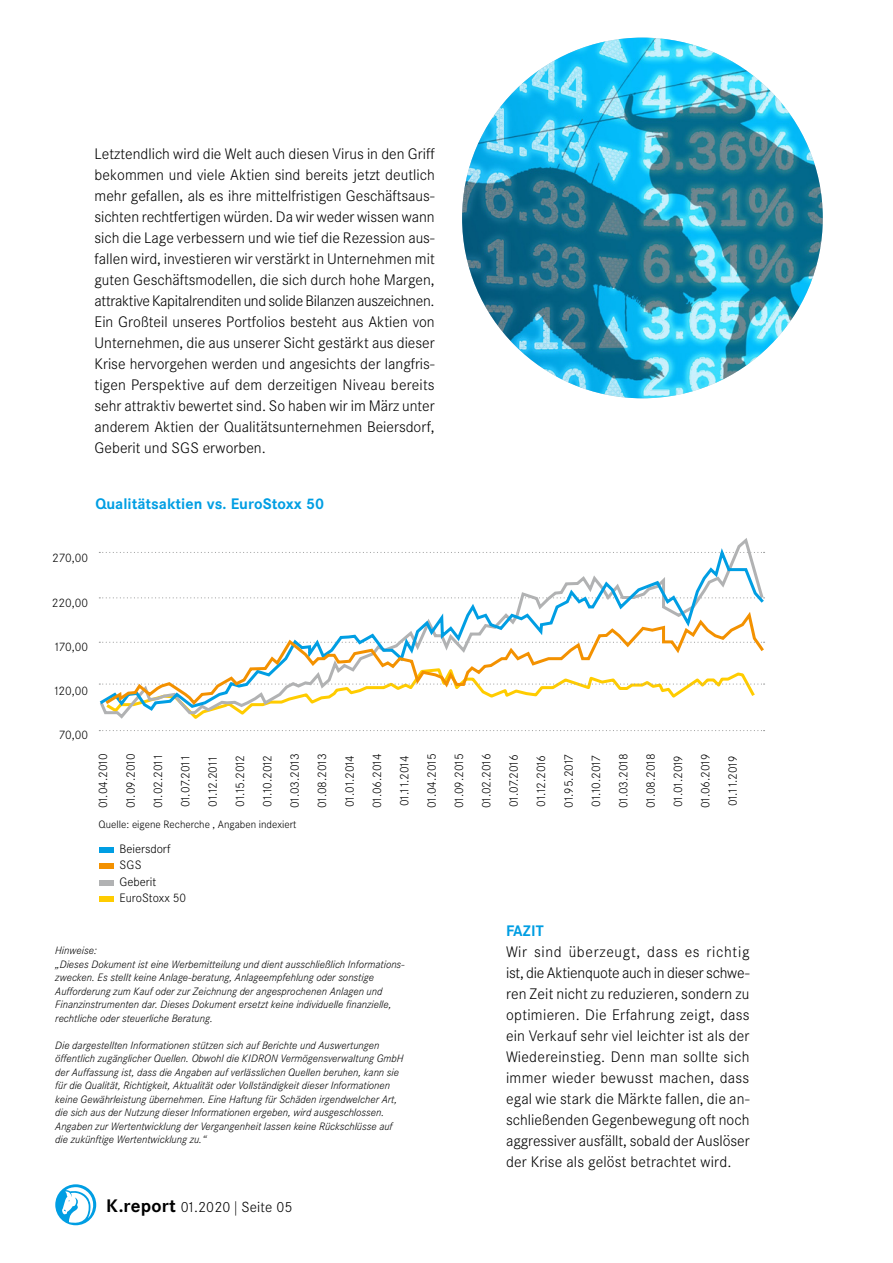
<style>
.page{position:relative;width:893px;height:1263px;background:#fff}
.page>*{position:absolute;margin:0;border:0;box-sizing:border-box;transform-origin:0 0}
.t1{font:300 15px/21px "Corporate SBQ";color:#000;text-align:justify}
.t2{font:700 15px "Corporate SBQ";color:#009ee3}
.t3{font:300 14.4px "Corporate SBQ";letter-spacing:.01em;color:#000}
.t4{font:300 12px "Corporate SBQ";letter-spacing:-.095em;color:#000}
.t5{font:300 12px/16.5px "Corporate SBQ";color:#000}
.t6{font:italic 300 10.5px/13.5px "Corporate SBQ";color:#000}
.t7{font:300 10.5px "Corporate SBQ";color:#000}
.s1{font-weight:700;font-size:17.85px}
</style>
<div class="page">
<div style="left:55px;top:1184px;width:41px;height:41px;background:#009ee3;border-radius:50%"></div>
<svg style="left:62px;top:1187px;width:31px;height:38px"></svg>
<svg style="left:99px;top:730px;width:666px;height:1px"></svg>
<svg style="left:98px;top:543px;width:667px;height:170px"></svg>
<svg style="left:102px;top:608px;width:663px;height:99px"></svg>
<div style="left:99px;top:847px;width:15px;height:5px;background:#009ee3"></div>
<div style="left:99px;top:864px;width:15px;height:5px;background:#f39100"></div>
<div style="left:99px;top:880px;width:15px;height:5px;background:#b1b2b3"></div>
<div style="left:99px;top:897px;width:15px;height:5px;background:#fc0"></div>
<img style="left:462px;top:38px;width:361px;height:360px;border-radius:180px">
<p class="t1" style="left:95px;top:143px;width:342px">Letztendlich wird die Welt auch diesen Virus in den Griff bekommen und viele Aktien sind bereits jetzt deutlich mehr gefallen, als es ihre mittelfristigen Geschäftsaus&shy;sichten rechtfertigen würden. Da wir weder wissen wann sich die Lage verbessern und wie tief die Rezession aus&shy;fallen wird, investieren wir verstärkt in Unternehmen mit guten Geschäftsmodellen, die sich durch hohe Margen, attraktive Kapitalrenditen und solide Bilanzen auszeichnen.<br>Ein Großteil unseres Portfolios besteht aus Aktien von Unternehmen, die aus unserer Sicht gestärkt aus dieser Krise hervorgehen werden und angesichts der langfris&shy;tigen Perspektive auf dem derzeitigen Niveau bereits sehr attraktiv bewertet sind. So haben wir im März unter anderem Aktien der Qualitätsunternehmen Beiersdorf, Geberit und SGS erworben.</p>
<p class="t2" style="left:95px;top:495px;width:230px">Qualitätsaktien vs. EuroStoxx 50</p>
<p class="t4" style="left:52px;top:550px;width:37px">270,00</p>
<p class="t4" style="left:52px;top:596px;width:38px">220,00</p>
<p class="t4" style="left:54px;top:640px;width:36px">170,00</p>
<p class="t4" style="left:53px;top:684px;width:36px">120,00</p>
<p class="t4" style="left:58px;top:728px;width:31px">70,00</p>
<p class="t4" style="left:96px;top:808px;width:56px;rotate:-90deg">01.04.2010</p>
<p class="t4" style="left:124px;top:808px;width:56px;rotate:-90deg">01.09.2010</p>
<p class="t4" style="left:151px;top:808px;width:56px;rotate:-90deg">01.02.2011</p>
<p class="t4" style="left:178px;top:807px;width:54px;rotate:-90deg">01.07.2011</p>
<p class="t4" style="left:206px;top:807px;width:53px;rotate:-90deg">01.12.2011</p>
<p class="t4" style="left:233px;top:807px;width:53px;rotate:-90deg">01.15.2012</p>
<p class="t4" style="left:260px;top:807px;width:53px;rotate:-90deg">01.10.2012</p>
<p class="t4" style="left:288px;top:808px;width:56px;rotate:-90deg">01.03.2013</p>
<p class="t4" style="left:315px;top:808px;width:56px;rotate:-90deg">01.08.2013</p>
<p class="t4" style="left:343px;top:807px;width:53px;rotate:-90deg">01.01.2014</p>
<p class="t4" style="left:370px;top:808px;width:56px;rotate:-90deg">01.06.2014</p>
<p class="t4" style="left:397px;top:806px;width:52px;rotate:-90deg">01.11.2014</p>
<p class="t4" style="left:425px;top:808px;width:56px;rotate:-90deg">01.04.2015</p>
<p class="t4" style="left:452px;top:808px;width:56px;rotate:-90deg">01.09.2015</p>
<p class="t4" style="left:479px;top:808px;width:56px;rotate:-90deg">01.02.2016</p>
<p class="t4" style="left:507px;top:807px;width:54px;rotate:-90deg">01.07.2016</p>
<p class="t4" style="left:534px;top:807px;width:53px;rotate:-90deg">01.12.2016</p>
<p class="t4" style="left:561px;top:808px;width:55px;rotate:-90deg">01.95.2017</p>
<p class="t4" style="left:589px;top:807px;width:53px;rotate:-90deg">01.10.2017</p>
<p class="t4" style="left:616px;top:808px;width:56px;rotate:-90deg">01.03.2018</p>
<p class="t4" style="left:644px;top:808px;width:56px;rotate:-90deg">01.08.2018</p>
<p class="t4" style="left:671px;top:807px;width:54px;rotate:-90deg">01.01.2019</p>
<p class="t4" style="left:698px;top:808px;width:56px;rotate:-90deg">01.06.2019</p>
<p class="t4" style="left:726px;top:806px;width:52px;rotate:-90deg">01.11.2019</p>
<p class="t5" style="left:120px;top:840px;width:68px">Beiersdorf<br>SGS<br>Geberit<br>EuroStoxx 50</p>
<p class="t7" style="left:99px;top:818px;width:199px">Quelle: eigene Recherche , Angaben indexiert</p>
<p class="t6" style="left:55px;top:944px;width:351px">Hinweise:<br>„Dieses Dokument ist eine Werbemitteilung und dient ausschließlich Informations&shy;zwecken. Es stellt keine Anlage-beratung, Anlageempfehlung oder sonstige Aufforderung zum Kauf oder zur Zeichnung der angesprochenen Anlagen und Finanzinstrumenten dar. Dieses Dokument ersetzt keine individuelle finanzielle, rechtliche oder steuerliche Beratung.</p>
<p class="t6" style="left:55px;top:1038px;width:350px">Die dargestellten Informationen stützen sich auf Berichte und Auswertungen öffentlich zugänglicher Quellen. Obwohl die KIDRON Vermögensverwaltung GmbH der Auffassung ist, dass die Angaben auf verlässlichen Quellen beruhen, kann sie für die Qualität, Richtigkeit, Aktualität oder Vollständigkeit dieser Informationen keine Gewährleistung übernehmen. Eine Haftung für Schäden irgendwelcher Art, die sich aus der Nutzung dieser Informationen ergeben, wird ausgeschlossen.<br>Angaben zur Wertentwicklung der Vergangenheit lassen keine Rückschlüsse auf die zukünftige Wertentwicklung zu.“</p>
<p class="t3" style="left:106px;top:1199px;width:188px"><span class="s1">K.report</span> 01.2020 | Seite 05</p>
<p class="t2" style="left:506px;top:922px;width:39px">FAZIT</p>
<p class="t1" style="left:506px;top:941px;width:245px">Wir sind überzeugt, dass es richtig ist, die Aktienquote auch in dieser schwe&shy;ren Zeit nicht zu reduzieren, sondern zu optimieren. Die Erfahrung zeigt, dass ein Verkauf sehr viel leichter ist als der Wiedereinstieg. Denn man sollte sich immer wieder bewusst machen, dass egal wie stark die Märkte fallen, die an&shy;schließenden Gegenbewegung oft noch aggressiver ausfällt, sobald der Auslöser der Krise als gelöst betrachtet wird.</p>
</div>
